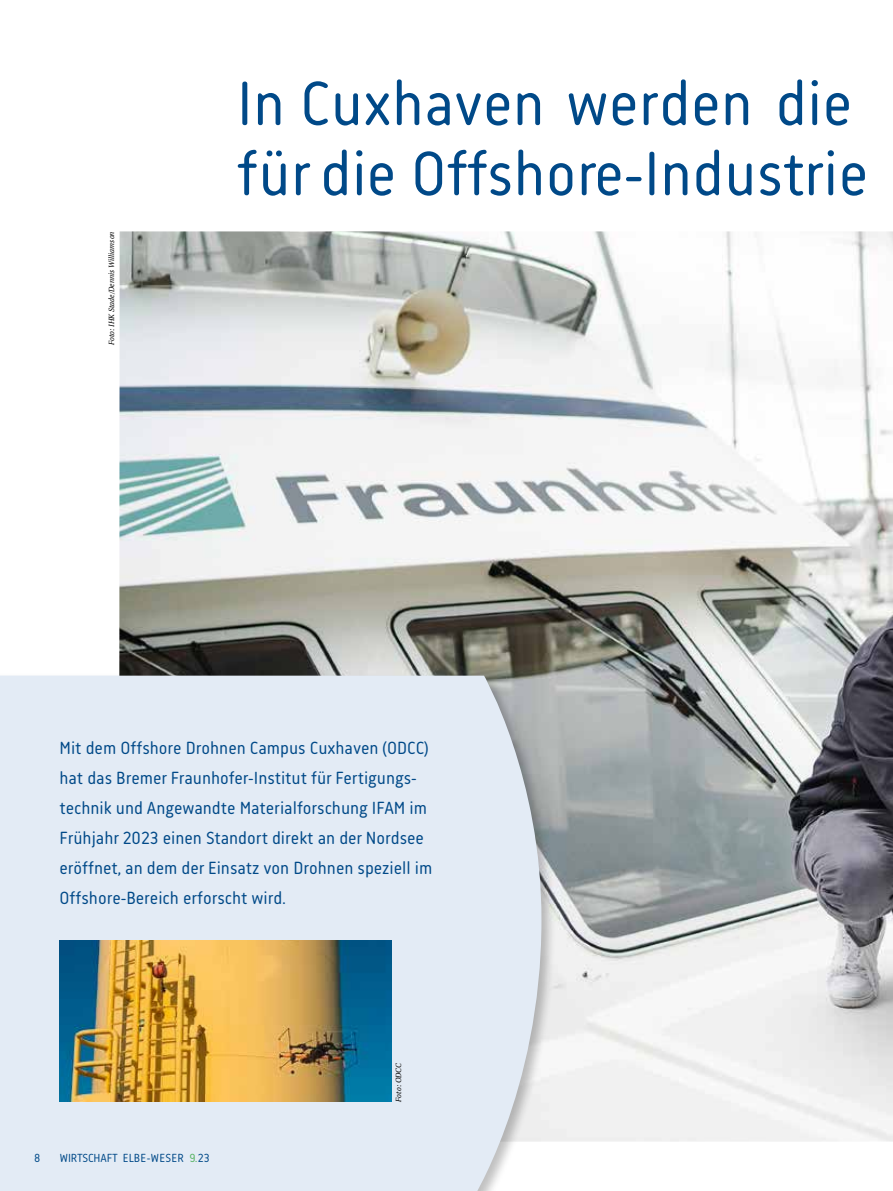
<style>
.page{position:relative;width:893px;height:1191px;background:#fff}
.page>*{position:absolute;margin:0;border:0;box-sizing:border-box;transform-origin:0 0}
.t1{font:63.75px/70.2px "Korb";letter-spacing:.005em;color:#004988}
.t2{font:18px/30px "Korb";color:#004988}
.t3{font:12px "Korb";letter-spacing:-.01em;color:#004988}
.t4{font:italic 7.5px "PT Serif";color:#000}
.s1{color:#57b363}
</style>
<div class="page">
<img style="left:119px;top:231px;width:774px;height:910px">
<div style="left:0;top:672px;width:557px;height:519px;background:#000;opacity:.25"></div>
<div style="left:0;top:675px;width:542px;height:516px;background:#e3ebf5"></div>
<img style="left:60px;top:940px;width:331px;height:161px">
<p class="t4" style="left:107px;top:345px;width:115px;rotate:-90deg">Foto: IHK Stade/Dennis Williamson</p>
<h1 class="t1" style="left:237px;top:68px;width:633px">In Cuxhaven werden die für die Offshore-Industrie</h1>
<p class="t2" style="left:60px;top:732px;width:374px">Mit dem Offshore Drohnen Campus Cuxhaven (ODCC) hat das Bremer Fraunhofer-Institut für Fertigungs&shy;technik und Angewandte Materialforschung IFAM im Frühjahr 2023 einen Standort direkt an der Nordsee eröffnet, an dem der Einsatz von Drohnen speziell im Offshore-Bereich erforscht wird.</p>
<p class="t3" style="left:34px;top:1151px;width:8px">8</p>
<p class="t3" style="left:60px;top:1151px;width:151px">WIRTSCHAFT ELBE-WESER <span class="s1">9.</span>23</p>
<p class="t4" style="left:394px;top:1101px;width:40px;rotate:-90deg">Foto: ODCC</p>
</div>
